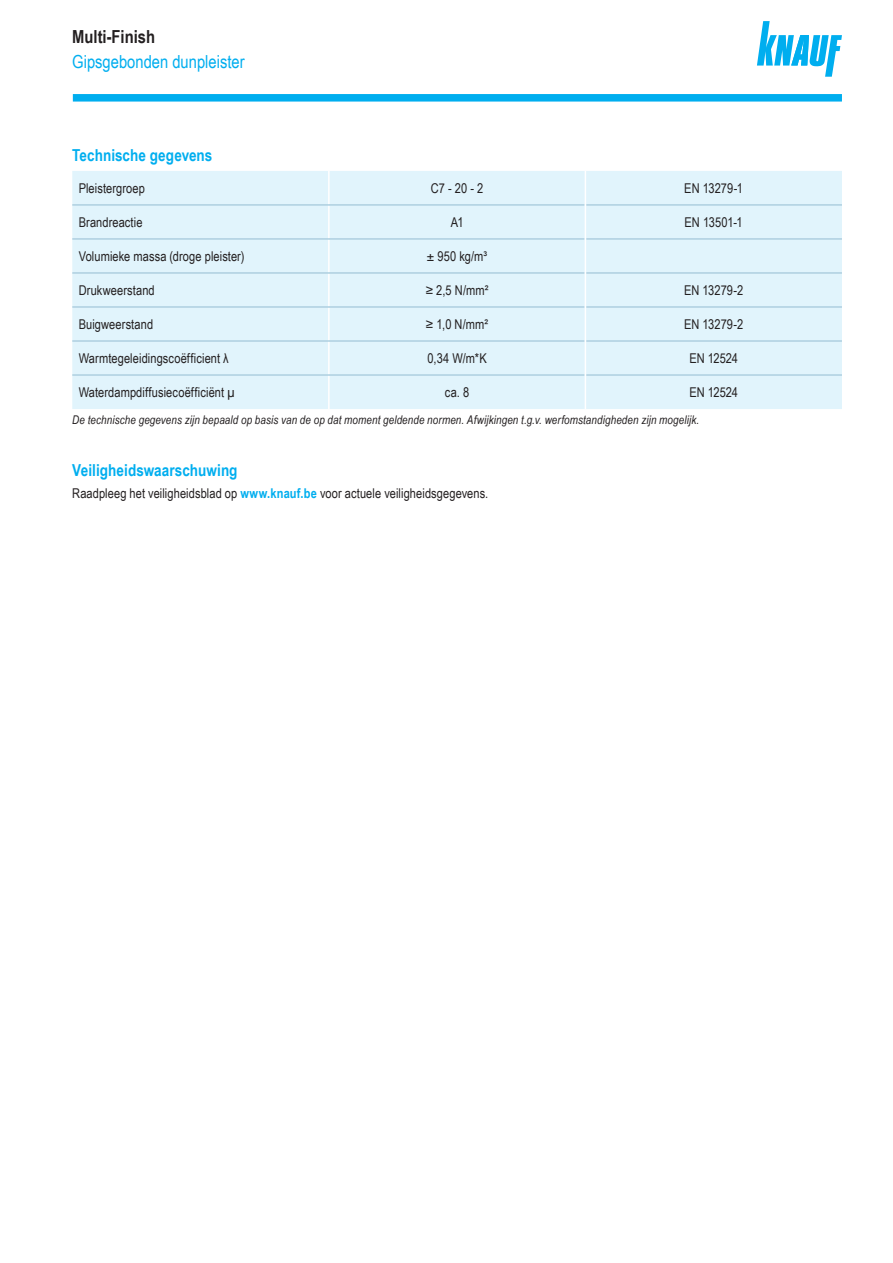
<style>
.page{position:relative;width:893px;height:1263px;background:#fff}
.page>*{position:absolute;margin:0;border:0;box-sizing:border-box;transform-origin:0 0}
.t1{font:18px "Arial Narrow";color:#00aeef}
.t2{font:700 18px "Arial Narrow";color:#231f20}
.Ue3_Beschreibung_11{font:700 16.5px "Arial Narrow";letter-spacing:.005em;color:#00aeef}
._05_Text_8_12_nar_re{font:13.5px "Arial Narrow";letter-spacing:.005em;color:#231f20}
._05_Text_8_12_nar_re-2{font:italic 12px "Arial Narrow";letter-spacing:.01em;color:#231f20}
.s1{font-weight:700;color:#00aeef}
</style>
<div class="page">
<div style="left:73px;top:94px;width:769px;height:8px;background:#00aeef"></div>
<div style="left:72px;top:171px;width:770px;height:238px;background:#e1f4fc"></div>
<hr style="left:328px;top:171px;width:2px;height:33px;background:#fff">
<hr style="left:328px;top:206px;width:2px;height:32px;background:#fff">
<hr style="left:328px;top:240px;width:2px;height:32px;background:#fff">
<hr style="left:328px;top:274px;width:2px;height:32px;background:#fff">
<hr style="left:328px;top:308px;width:2px;height:32px;background:#fff">
<hr style="left:328px;top:342px;width:2px;height:32px;background:#fff">
<hr style="left:328px;top:376px;width:2px;height:33px;background:#fff">
<hr style="left:72px;top:204px;width:257px;height:2px;background:#aecfe0">
<hr style="left:329px;top:204px;width:256px;height:2px;background:#aecfe0">
<hr style="left:586px;top:204px;width:256px;height:2px;background:#aecfe0">
<hr style="left:72px;top:238px;width:257px;height:2px;background:#aecfe0">
<hr style="left:329px;top:238px;width:256px;height:2px;background:#aecfe0">
<hr style="left:586px;top:238px;width:256px;height:2px;background:#aecfe0">
<hr style="left:72px;top:272px;width:257px;height:2px;background:#aecfe0">
<hr style="left:329px;top:272px;width:256px;height:2px;background:#aecfe0">
<hr style="left:586px;top:272px;width:256px;height:2px;background:#aecfe0">
<hr style="left:72px;top:306px;width:257px;height:2px;background:#aecfe0">
<hr style="left:329px;top:306px;width:256px;height:2px;background:#aecfe0">
<hr style="left:586px;top:306px;width:256px;height:2px;background:#aecfe0">
<hr style="left:72px;top:340px;width:257px;height:2px;background:#aecfe0">
<hr style="left:329px;top:340px;width:256px;height:2px;background:#aecfe0">
<hr style="left:586px;top:340px;width:256px;height:2px;background:#aecfe0">
<hr style="left:72px;top:374px;width:257px;height:2px;background:#aecfe0">
<hr style="left:329px;top:374px;width:256px;height:2px;background:#aecfe0">
<hr style="left:586px;top:374px;width:256px;height:2px;background:#aecfe0">
<hr style="left:585px;top:171px;width:1px;height:34px;background:#fff">
<hr style="left:585px;top:205px;width:1px;height:34px;background:#fff">
<hr style="left:585px;top:239px;width:1px;height:34px;background:#fff">
<hr style="left:585px;top:273px;width:1px;height:34px;background:#fff">
<hr style="left:585px;top:307px;width:1px;height:34px;background:#fff">
<hr style="left:585px;top:341px;width:1px;height:34px;background:#fff">
<hr style="left:585px;top:375px;width:1px;height:34px;background:#fff">
<svg style="left:757px;top:21px;width:85px;height:56px"></svg>
<p class="t2" style="left:72px;top:23px;width:84px">Multi-Finish</p>
<p class="t1" style="left:72px;top:49px;width:174px">Gipsgebonden dunpleister</p>
<p class="Ue3_Beschreibung_11" style="left:72px;top:142px;width:142px">Technische gegevens</p>
<p class="_05_Text_8_12_nar_re" style="left:79px;top:178px;width:68px">Pleistergroep</p>
<p class="_05_Text_8_12_nar_re" style="left:431px;top:178px;width:54px">C7 - 20 - 2</p>
<p class="_05_Text_8_12_nar_re" style="left:684px;top:178px;width:60px">EN 13279-1</p>
<p class="_05_Text_8_12_nar_re" style="left:79px;top:212px;width:65px">Brandreactie</p>
<p class="_05_Text_8_12_nar_re" style="left:451px;top:212px;width:14px">A1</p>
<p class="_05_Text_8_12_nar_re" style="left:684px;top:212px;width:60px">EN 13501-1</p>
<p class="_05_Text_8_12_nar_re" style="left:79px;top:246px;width:167px">Volumieke massa (droge pleister)</p>
<p class="_05_Text_8_12_nar_re" style="left:427px;top:246px;width:62px">± 950 kg/m³</p>
<p class="_05_Text_8_12_nar_re" style="left:79px;top:280px;width:78px">Drukweerstand</p>
<p class="_05_Text_8_12_nar_re" style="left:426px;top:280px;width:64px">≥ 2,5 N/mm²</p>
<p class="_05_Text_8_12_nar_re" style="left:684px;top:280px;width:61px">EN 13279-2</p>
<p class="_05_Text_8_12_nar_re" style="left:79px;top:314px;width:76px">Buigweerstand</p>
<p class="_05_Text_8_12_nar_re" style="left:426px;top:314px;width:64px">≥ 1,0 N/mm²</p>
<p class="_05_Text_8_12_nar_re" style="left:684px;top:314px;width:61px">EN 13279-2</p>
<p class="_05_Text_8_12_nar_re" style="left:79px;top:348px;width:152px">Warmtegeleidingscoëfficient λ</p>
<p class="_05_Text_8_12_nar_re" style="left:427px;top:348px;width:61px">0,34 W/m*K</p>
<p class="_05_Text_8_12_nar_re" style="left:689px;top:348px;width:50px">EN 12524</p>
<p class="_05_Text_8_12_nar_re" style="left:79px;top:382px;width:158px">Waterdampdiffusiecoëfficiënt µ</p>
<p class="_05_Text_8_12_nar_re" style="left:445px;top:382px;width:26px">ca. 8</p>
<p class="_05_Text_8_12_nar_re" style="left:689px;top:382px;width:50px">EN 12524</p>
<p class="_05_Text_8_12_nar_re-2" style="left:72px;top:411px;width:629px">De technische gegevens zijn bepaald op basis van de op dat moment geldende normen. Afwijkingen t.g.v. werfomstandigheden zijn mogelijk.</p>
<p class="Ue3_Beschreibung_11" style="left:72px;top:458px;width:167px">Veiligheidswaarschuwing</p>
<p class="_05_Text_8_12_nar_re" style="left:72px;top:484px;width:418px">Raadpleeg het veiligheidsblad op <span class="s1">www.knauf.be</span> voor actuele veiligheidsgegevens.</p>
</div>
